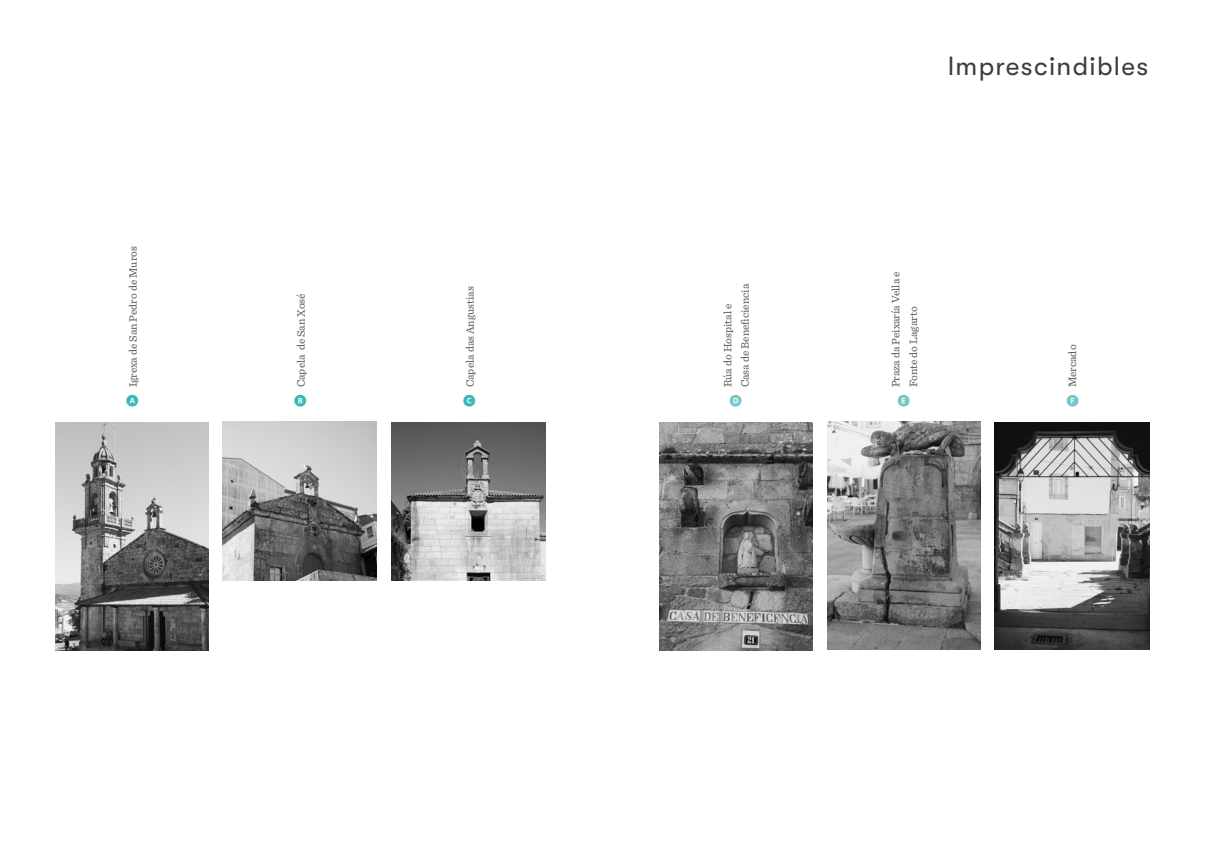
<style>
.page{position:relative;width:1205px;height:851px;background:#fff}
.page>*{position:absolute;margin:0;border:0;box-sizing:border-box;transform-origin:0 0}
.t1{font:26.25px "GT Walsheim";letter-spacing:.05em;color:#3c3c3b}
.t2{font:12.5px "Whitney Index Black Round Bd";color:#78c6c5}
.t3{font:12.5px "Whitney Index Black Round Bd";color:#3bb7b6}
.t4{font:11.25px/17.5px "Sentinel";color:#575756}
</style>
<div class="page">
<img style="left:994px;top:422px;width:155px;height:227px">
<img style="left:827px;top:421px;width:153px;height:228px">
<img style="left:659px;top:422px;width:153px;height:228px">
<img style="left:391px;top:422px;width:154px;height:158px">
<img style="left:56px;top:422px;width:153px;height:228px">
<img style="left:222px;top:422px;width:155px;height:158px">
<p class="t4" style="left:124px;top:387px;width:143px;rotate:-90deg">Igrexa de San Pedro de Muros</p>
<p class="t4" style="left:292px;top:387px;width:95px;rotate:-90deg">Capela de San Xosé</p>
<p class="t4" style="left:460px;top:387px;width:103px;rotate:-90deg">Capela das Angustias</p>
<p class="t3" style="left:126px;top:394px;width:14px">a</p>
<p class="t3" style="left:463px;top:394px;width:14px">c</p>
<p class="t3" style="left:294px;top:394px;width:14px">b</p>
<p class="t1" style="left:947px;top:51px;width:202px">Imprescindibles</p>
<p class="t4" style="left:718px;top:387px;width:105px;rotate:-90deg">Rúa do Hospital e<br>Casa de Beneficiencia</p>
<p class="t4" style="left:886px;top:387px;width:117px;rotate:-90deg">Praza da Peixaría Vella e<br>Fonte do Lagarto</p>
<p class="t4" style="left:1063px;top:387px;width:44px;rotate:-90deg">Mercado</p>
<p class="t2" style="left:729px;top:394px;width:14px">D</p>
<p class="t2" style="left:897px;top:394px;width:14px">E</p>
<p class="t2" style="left:1066px;top:394px;width:14px">F</p>
</div>
